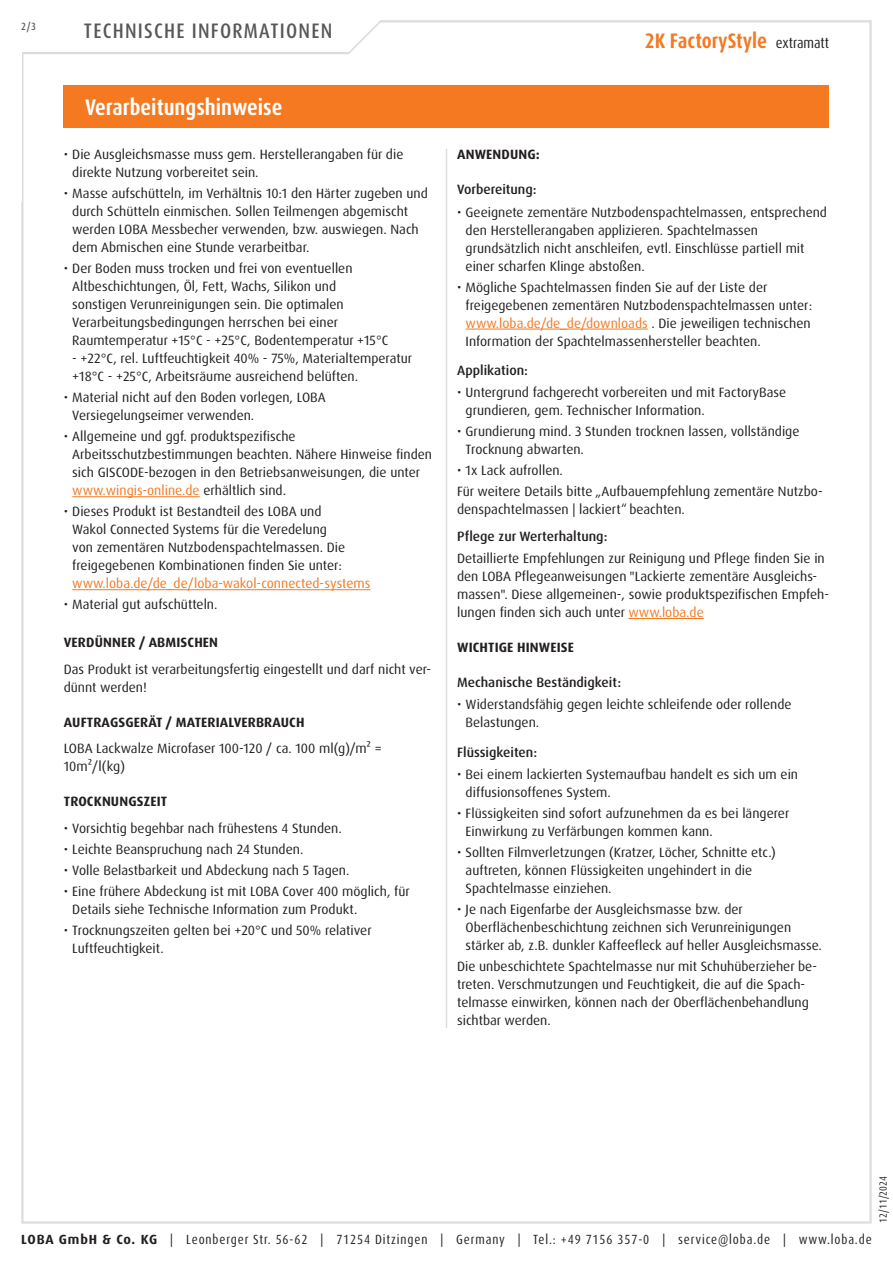
<style>
.page{position:relative;width:893px;height:1263px;background:#fff}
.page>*{position:absolute;margin:0;border:0;box-sizing:border-box;transform-origin:0 0}
.Abschnitt{font:700 condensed 22.5px "Dax Pro";color:#fff}
.t1{font:700 condensed 21px "Dax Pro";color:#f47921}
.t2{font:500 condensed 21px "Dax Pro";letter-spacing:.06em;color:#57585a}
.Text{font:13.5px/18px "Dax Pro";color:#231f20}
.t3{font:700 13.5px "Dax Pro";letter-spacing:.01em;color:#231f20}
.t4{font:500 13.5px "Dax Pro";color:#231f20}
.t5{font:condensed 13.35px "Dax Pro";letter-spacing:.065em;color:#231f20}
.t6{font:condensed 10.5px "Dax Pro";color:#231f20}
.t7{font:500 condensed 10.5px "Dax Pro";color:#57585a}
.s1{color:#f47921}
.s2{font-weight:400;font-size:15px;color:#231f20}
.s3{font-weight:700;font-stretch:normal}
</style>
<div class="page">
<svg style="left:22px;top:20px;width:410px;height:35px"></svg>
<div style="left:64px;top:85px;width:765px;height:43px;background:#f47921"></div>
<hr style="left:72px;top:496px;width:128px;height:1px;background:#f47921">
<hr style="left:72px;top:589px;width:298px;height:1px;background:#f47921">
<hr style="left:466px;top:329px;width:182px;height:1px;background:#f47921">
<hr style="left:628px;top:618px;width:76px;height:1px;background:#f47921">
<hr style="left:446px;top:149px;width:1px;height:879px;background:#dcdddf">
<p class="t7" style="left:21px;top:19px;width:16px">2/3</p>
<h2 class="t2" style="left:84px;top:17px;width:250px">TECHNISCHE INFORMATIONEN</h2>
<p class="Abschnitt" style="left:85px;top:93px;width:199px">Verarbeitungshinweise</p>
<p class="Text" style="left:72px;top:146px;width:333px;text-indent:-9px">• Die Ausgleichsmasse muss gem. Herstellerangaben für die direkte Nutzung vorbereitet sein.</p>
<p class="Text" style="left:72px;top:185px;width:357px;text-indent:-9px">• Masse aufschütteln, im Verhältnis 10:1 den Härter zugeben und durch Schütteln einmischen. Sollen Teilmengen abgemischt werden LOBA Messbecher verwenden, bzw. auswiegen. Nach dem Abmischen eine Stunde verarbeitbar.</p>
<p class="Text" style="left:72px;top:260px;width:317px;text-indent:-9px">• Der Boden muss trocken und frei von eventuellen Altbeschichtungen, Öl, Fett, Wachs, Silikon und sonstigen Verunreinigungen sein. Die optimalen Verarbeitungsbedingungen herrschen bei einer Raumtemperatur +15°C - +25°C, Bodentemperatur +15°C</p>
<p class="Text" style="left:72px;top:350px;width:341px">- +22°C, rel. Luftfeuchtigkeit 40% - 75%, Materialtemperatur +18°C - +25°C, Arbeitsräume ausreichend belüften.</p>
<p class="Text" style="left:72px;top:389px;width:255px;text-indent:-9px">• Material nicht auf den Boden vorlegen, LOBA<br>Versiegelungseimer verwenden.</p>
<p class="Text" style="left:72px;top:428px;width:361px;text-indent:-9px">• Allgemeine und ggf. produktspezifische Arbeitsschutzbestimmungen beachten. Nähere Hinweise finden sich GISCODE-bezogen in den Betriebsanweisungen, die unter <span class="s1">www.wingis-online.de</span> erhältlich sind.</p>
<p class="Text" style="left:72px;top:503px;width:300px;text-indent:-9px">• Dieses Produkt ist Bestandteil des LOBA und<br>Wakol Connected Systems für die Veredelung<br>von zementären Nutzbodenspachtelmassen. Die freigegebenen Kombinationen finden Sie unter: <span class="s1">www.loba.de/de_de/loba-wakol-connected-systems</span></p>
<p class="Text" style="left:64px;top:596px;width:155px">• Material gut aufschütteln.</p>
<p class="t3" style="left:64px;top:634px;width:156px">VERDÜNNER / ABMISCHEN</p>
<p class="Text" style="left:64px;top:660px;width:369px">Das Produkt ist verarbeitungsfertig eingestellt und darf nicht ver&shy;dünnt werden!</p>
<p class="t3" style="left:64px;top:713px;width:242px">AUFTRAGSGERÄT / MATERIALVERBRAUCH</p>
<p class="Text" style="left:64px;top:740px;width:320px">LOBA Lackwalze Microfaser 100-120 / ca. 100 ml(g)/m² =<br>10m²/l(kg)</p>
<p class="t3" style="left:64px;top:793px;width:105px">TROCKNUNGSZEIT</p>
<p class="Text" style="left:64px;top:819px;width:280px">• Vorsichtig begehbar nach frühestens 4 Stunden.</p>
<p class="Text" style="left:64px;top:840px;width:241px">• Leichte Beanspruchung nach 24 Stunden.</p>
<p class="Text" style="left:64px;top:861px;width:287px">• Volle Belastbarkeit und Abdeckung nach 5 Tagen.</p>
<p class="Text" style="left:72px;top:882px;width:339px;text-indent:-9px">• Eine frühere Abdeckung ist mit LOBA Cover 400 möglich, für<br>Details siehe Technische Information zum Produkt.</p>
<p class="Text" style="left:72px;top:921px;width:301px;text-indent:-9px">• Trocknungszeiten gelten bei +20°C und 50% relativer<br>Luftfeuchtigkeit.</p>
<h2 class="t1" style="left:645px;top:28px;width:186px">2K FactoryStyle <span class="s2">extramatt</span></h2>
<p class="t3" style="left:457px;top:146px;width:84px">ANWENDUNG:</p>
<p class="t4" style="left:457px;top:181px;width:81px">Vorbereitung:</p>
<p class="Text" style="left:466px;top:203px;width:363px;text-indent:-9px">• Geeignete zementäre Nutzbodenspachtelmassen, entsprechend den Herstellerangaben applizieren. Spachtelmassen grundsätzlich nicht anschleifen, evtl. Einschlüsse partiell mit einer scharfen Klinge abstoßen.</p>
<p class="Text" style="left:466px;top:278px;width:348px;text-indent:-9px">• Mögliche Spachtelmassen finden Sie auf der Liste der freigegebenen zementären Nutzbodenspachtelmassen unter: <span class="s1">www.loba.de/de_de/downloads</span> . Die jeweiligen technischen Information der Spachtelmassenhersteller beachten.</p>
<p class="t4" style="left:457px;top:362px;width:72px">Applikation:</p>
<p class="Text" style="left:466px;top:384px;width:322px;text-indent:-9px">• Untergrund fachgerecht vorbereiten und mit FactoryBase grundieren, gem. Technischer Information.</p>
<p class="Text" style="left:466px;top:423px;width:335px;text-indent:-9px">• Grundierung mind. 3 Stunden trocknen lassen, vollständige<br>Trocknung abwarten.</p>
<p class="Text" style="left:457px;top:462px;width:107px">• 1x Lack aufrollen.</p>
<p class="Text" style="left:457px;top:483px;width:367px">Für weitere Details bitte „Aufbauempfehlung zementäre Nutzbo&shy;denspachtelmassen | lackiert“ beachten.</p>
<p class="t4" style="left:457px;top:527px;width:152px">Pflege zur Werterhaltung:</p>
<p class="Text" style="left:457px;top:549px;width:373px">Detaillierte Empfehlungen zur Reinigung und Pflege finden Sie in den LOBA Pflegeanweisungen "Lackierte zementäre Ausgleichs&shy;massen". Diese allgemeinen-, sowie produktspezifischen Empfeh&shy;lungen finden sich auch unter <span class="s1">www.loba.de</span></p>
<p class="t3" style="left:457px;top:639px;width:118px">WICHTIGE HINWEISE</p>
<p class="t4" style="left:457px;top:674px;width:165px">Mechanische Beständigkeit:</p>
<p class="Text" style="left:466px;top:696px;width:327px;text-indent:-9px">• Widerstandsfähig gegen leichte schleifende oder rollende<br>Belastungen.</p>
<p class="t4" style="left:457px;top:743px;width:82px">Flüssigkeiten:</p>
<p class="Text" style="left:466px;top:765px;width:334px;text-indent:-9px">• Bei einem lackierten Systemaufbau handelt es sich um ein diffusionsoffenes System.</p>
<p class="Text" style="left:466px;top:804px;width:325px;text-indent:-9px">• Flüssigkeiten sind sofort aufzunehmen da es bei längerer<br>Einwirkung zu Verfärbungen kommen kann.</p>
<p class="Text" style="left:466px;top:843px;width:312px;text-indent:-9px">• Sollten Filmverletzungen (Kratzer, Löcher, Schnitte etc.) auftreten, können Flüssigkeiten ungehindert in die<br>Spachtelmasse einziehen.</p>
<p class="Text" style="left:466px;top:900px;width:358px;text-indent:-9px">• Je nach Eigenfarbe der Ausgleichsmasse bzw. der<br>Oberflächenbeschichtung zeichnen sich Verunreinigungen stärker ab, z.B. dunkler Kaffeefleck auf heller Ausgleichsmasse.</p>
<p class="Text" style="left:457px;top:957px;width:361px">Die unbeschichtete Spachtelmasse nur mit Schuhüberzieher be&shy;treten. Verschmutzungen und Feuchtigkeit, die auf die Spach&shy;telmasse einwirken, können nach der Oberflächenbehandlung sichtbar werden.</p>
<p class="t6" style="left:876px;top:1222px;width:48px;rotate:-90deg">12/11/2024</p>
<p class="t5" style="left:21px;top:1230px;width:852px"><span class="s3">LOBA GmbH &amp; Co. KG</span> | Leonberger Str. 56-62 | 71254 Ditzingen | Germany | Tel.: +49 7156 357-0 | service@loba.de | www.loba.de</p>
</div>
